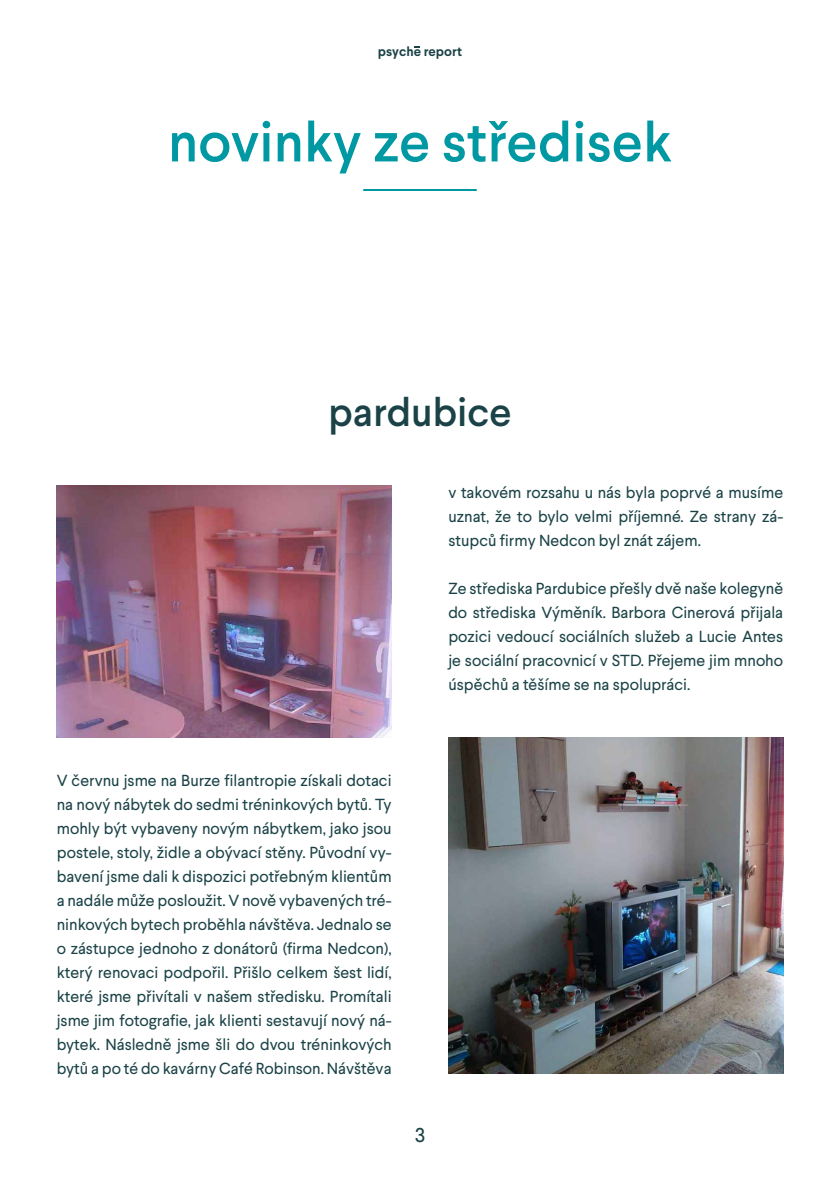
<style>
.page{position:relative;width:840px;height:1191px;background:#fff}
.page>*{position:absolute;margin:0;border:0;box-sizing:border-box;transform-origin:0 0}
.t1{font:500 56px "Larsseit";color:#0098a2}
.t2{font:500 40px "Larsseit";color:#1b4347}
.t3{font:20px "Larsseit";color:#1b4347}
.t4{font:16px/24px "Larsseit";color:#1b4347;text-align:justify}
.t5{font:700 13.2px "Larsseit";color:#1b4347}
</style>
<div class="page">
<img style="left:57px;top:485px;width:334px;height:252px">
<img style="left:448px;top:737px;width:334px;height:336px">
<svg style="left:414px;top:46px;width:6px;height:2px"></svg>
<hr style="left:363px;top:189px;width:113px;height:2px;background:#0098a2">
<p class="t5" style="left:377px;top:43px;width:86px">psyche report</p>
<h1 class="t1" style="left:168px;top:106px;width:505px">novinky ze středisek</h1>
<h2 class="t2" style="left:328px;top:386px;width:185px">pardubice</h2>
<p class="t4" style="left:448px;top:480px;width:336px">v takovém rozsahu u nás byla poprvé a musíme uznat, že to bylo velmi příjemné. Ze strany zá&shy;stupců firmy Nedcon byl znát zájem.</p>
<p class="t4" style="left:448px;top:576px;width:336px">Ze střediska Pardubice přešly dvě naše kolegyně do střediska Výměník. Barbora Cinerová přijala pozici vedoucí sociálních služeb a Lucie Antes je sociální pracovnicí v STD. Přejeme jim mnoho úspěchů a těšíme se na spolupráci.</p>
<p class="t4" style="left:57px;top:768px;width:336px">V červnu jsme na Burze filantropie získali dotaci na nový nábytek do sedmi tréninkových bytů. Ty mohly být vybaveny novým nábytkem, jako jsou postele, stoly, židle a obývací stěny. Původní vy&shy;bavení jsme dali k dispozici potřebným klientům a nadále může posloužit. V nově vybavených tré&shy;ninkových bytech proběhla návštěva. Jednalo se o zástupce jednoho z donátorů (firma Nedcon), který renovaci podpořil. Přišlo celkem šest lidí, které jsme přivítali v našem středisku. Promítali jsme jim fotografie, jak klienti sestavují nový ná&shy;bytek. Následně jsme šli do dvou tréninkových bytů a po té do kavárny Café Robinson. Návštěva</p>
<p class="t3" style="left:414px;top:1122px;width:12px">3</p>
</div>
